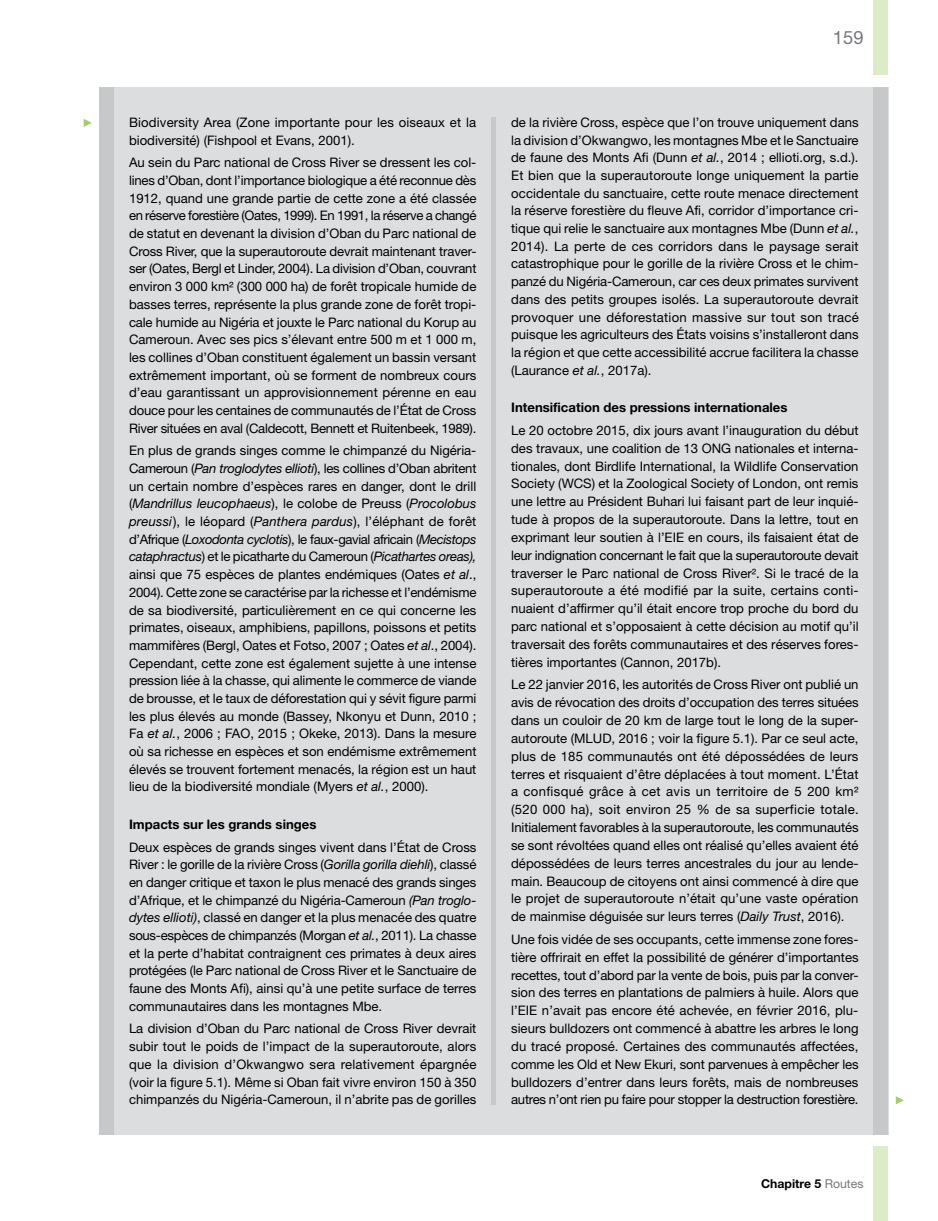
<style>
.page{position:relative;width:938px;height:1221px;background:#fff}
.page>*{position:absolute;margin:0;border:0;box-sizing:border-box;transform-origin:0 0}
.t1{font:18.38px "Helvetica Neue";color:#77787b}
.t2{font:13.12px/17.7px "Helvetica Neue";color:#000;text-align:justify}
.t3{font:700 13.12px "Helvetica Neue";color:#000}
.t4{font:700 12.25px "Helvetica Neue";color:#000}
.s1{font-style:italic}
.s2{font-weight:400;color:#77787b}
</style>
<div class="page">
<div style="left:873px;top:0;width:15px;height:74px;background:#dbecc6"></div>
<div style="left:873px;top:1146px;width:15px;height:74px;background:#dbecc6"></div>
<div style="left:99px;top:87px;width:789px;height:1047px;background:#dcddde"></div>
<div style="left:99px;top:87px;width:15px;height:1047px;background:#c7c8ca"></div>
<div style="left:873px;top:87px;width:15px;height:1047px;background:#c7c8ca"></div>
<svg style="left:895px;top:1096px;width:9px;height:9px"></svg>
<svg style="left:83px;top:119px;width:9px;height:8px"></svg>
<div style="left:491px;top:117px;width:5px;height:987px;background:#c7c8ca"></div>
<p class="t2" style="left:129px;top:113px;width:348px">Biodiversity Area (Zone importante pour les oiseaux et la biodiversité) (Fishpool et Evans, 2001).</p>
<p class="t2" style="left:129px;top:154px;width:349px">Au sein du Parc national de Cross River se dressent les col&shy;lines d’Oban, dont l’importance biologique a été reconnue dès 1912, quand une grande partie de cette zone a été classée en réserve forestière (Oates, 1999). En 1991, la réserve a changé de statut en devenant la division d’Oban du Parc national de Cross River, que la superautoroute devrait maintenant traver&shy;ser (Oates, Bergl et Linder, 2004). La division d’Oban, couvrant environ 3 000 km² (300 000 ha) de forêt tropicale humide de basses terres, représente la plus grande zone de forêt tropi&shy;cale humide au Nigéria et jouxte le Parc national du Korup au Cameroun. Avec ses pics s’élevant entre 500 m et 1 000 m, les collines d’Oban constituent également un bassin versant extrêmement important, où se forment de nombreux cours d’eau garantissant un approvisionnement pérenne en eau douce pour les centaines de communautés de l’État de Cross River situées en aval (Caldecott, Bennett et Ruitenbeek, 1989).</p>
<p class="t2" style="left:129px;top:441px;width:349px">En plus de grands singes comme le chimpanzé du Nigéria-Cameroun (<span class="s1">Pan troglodytes ellioti</span>), les collines d’Oban abritent un certain nombre d’espèces rares en danger, dont le drill (<span class="s1">Mandrillus leucophaeus</span>), le colobe de Preuss (<span class="s1">Procolobus preussi</span>), le léopard (<span class="s1">Panthera pardus</span>), l’éléphant de forêt d’Afrique (<span class="s1">Loxodonta cyclotis</span>), le faux-gavial africain (<span class="s1">Mecistops cataphractus</span>) et le picatharte du Cameroun (<span class="s1">Picathartes oreas), </span>ainsi que 75 espèces de plantes endémiques (Oates <span class="s1">et al</span>., 2004). Cette zone se caractérise par la richesse et l’endémisme de sa biodiversité, particulièrement en ce qui concerne les primates, oiseaux, amphibiens, papillons, poissons et petits mammifères (Bergl, Oates et Fotso, 2007 ; Oates <span class="s1">et al</span>., 2004).<br>Cependant, cette zone est également sujette à une intense pression liée à la chasse, qui alimente le commerce de viande de brousse, et le taux de déforestation qui y sévit figure parmi les plus élevés au monde (Bassey, Nkonyu et Dunn, 2010 ; Fa <span class="s1">et al.</span>, 2006 ; FAO, 2015 ; Okeke, 2013). Dans la mesure où sa richesse en espèces et son endémisme extrêmement élevés se trouvent fortement menacés, la région est un haut lieu de la biodiversité mondiale (Myers <span class="s1">et al.</span>, 2000).</p>
<p class="t3" style="left:129px;top:816px;width:189px">Impacts sur les grands singes</p>
<p class="t2" style="left:129px;top:837px;width:349px">Deux espèces de grands singes vivent dans l’État de Cross River : le gorille de la rivière Cross (<span class="s1">Gorilla gorilla diehli</span>), classé en danger critique et taxon le plus menacé des grands singes d’Afrique, et le chimpanzé du Nigéria-Cameroun <span class="s1">(Pan troglo&shy;dytes ellioti)</span>, classé en danger et la plus menacée des quatre sous-espèces de chimpanzés (Morgan <span class="s1">et al.</span>, 2011). La chasse et la perte d’habitat contraignent ces primates à deux aires protégées (le Parc national de Cross River et le Sanctuaire de faune des Monts Afi), ainsi qu’à une petite surface de terres communautaires dans les montagnes Mbe.</p>
<p class="t2" style="left:129px;top:1019px;width:349px">La division d’Oban du Parc national de Cross River devrait subir tout le poids de l’impact de la superautoroute, alors que la division d’Okwangwo sera relativement épargnée (voir la figure 5.1). Même si Oban fait vivre environ 150 à 350 chimpanzés du Nigéria-Cameroun, il n’abrite pas de gorilles</p>
<h1 class="t1" style="left:833px;top:26px;width:32px">159</h1>
<p class="t2" style="left:511px;top:113px;width:349px">de la rivière Cross, espèce que l’on trouve uniquement dans la division d’Okwangwo, les montagnes Mbe et le Sanctuaire de faune des Monts Afi (Dunn <span class="s1">et al.</span>, 2014 ; ellioti.org, s.d.).<br>Et bien que la superautoroute longe uniquement la partie occidentale du sanctuaire, cette route menace directement la réserve forestière du fleuve Afi, corridor d’importance cri&shy;tique qui relie le sanctuaire aux montagnes Mbe (Dunn <span class="s1">et al.</span>, 2014). La perte de ces corridors dans le paysage serait catastrophique pour le gorille de la rivière Cross et le chim&shy;panzé du Nigéria-Cameroun, car ces deux primates survivent dans des petits groupes isolés. La superautoroute devrait provoquer une déforestation massive sur tout son tracé puisque les agriculteurs des États voisins s’installeront dans la région et que cette accessibilité accrue facilitera la chasse (Laurance <span class="s1">et al.</span>, 2017a).</p>
<p class="t3" style="left:511px;top:399px;width:278px">Intensification des pressions internationales</p>
<p class="t2" style="left:511px;top:421px;width:349px">Le 20 octobre 2015, dix jours avant l’inauguration du début des travaux, une coalition de 13 ONG nationales et interna&shy;tionales, dont Birdlife International, la Wildlife Conservation Society (WCS) et la Zoological Society of London, ont remis une lettre au Président Buhari lui faisant part de leur inquié&shy;tude à propos de la superautoroute. Dans la lettre, tout en exprimant leur soutien à l’EIE en cours, ils faisaient état de leur indignation concernant le fait que la superautoroute devait traverser le Parc national de Cross River². Si le tracé de la superautoroute a été modifié par la suite, certains conti&shy;nuaient d’affirmer qu’il était encore trop proche du bord du parc national et s’opposaient à cette décision au motif qu’il traversait des forêts communautaires et des réserves fores&shy;tières importantes (Cannon, 2017b).</p>
<p class="t2" style="left:511px;top:675px;width:349px">Le 22 janvier 2016, les autorités de Cross River ont publié un avis de révocation des droits d’occupation des terres situées dans un couloir de 20 km de large tout le long de la super&shy;autoroute (MLUD, 2016 ; voir la figure 5.1). Par ce seul acte, plus de 185 communautés ont été dépossédées de leurs terres et risquaient d’être déplacées à tout moment. L’État a confisqué grâce à cet avis un territoire de 5 200 km² (520 000 ha), soit environ 25 % de sa superficie totale.<br>Initialement favorables à la superautoroute, les communautés se sont révoltées quand elles ont réalisé qu’elles avaient été dépossédées de leurs terres ancestrales du jour au lende&shy;main. Beaucoup de citoyens ont ainsi commencé à dire que le projet de superautoroute n’était qu’une vaste opération de mainmise déguisée sur leurs terres (<span class="s1">Daily Trust</span>, 2016).</p>
<p class="t2" style="left:511px;top:930px;width:349px">Une fois vidée de ses occupants, cette immense zone fores&shy;tière offrirait en effet la possibilité de générer d’importantes recettes, tout d’abord par la vente de bois, puis par la conver&shy;sion des terres en plantations de palmiers à huile. Alors que l’EIE n’avait pas encore été achevée, en février 2016, plu&shy;sieurs bulldozers ont commencé à abattre les arbres le long du tracé proposé. Certaines des communautés affectées, comme les Old et New Ekuri, sont parvenues à empêcher les bulldozers d’entrer dans leurs forêts, mais de nombreuses autres n’ont rien pu faire pour stopper la destruction forestière.</p>
<p class="t4" style="left:761px;top:1176px;width:104px">Chapitre 5 <span class="s2">Routes</span></p>
</div>
